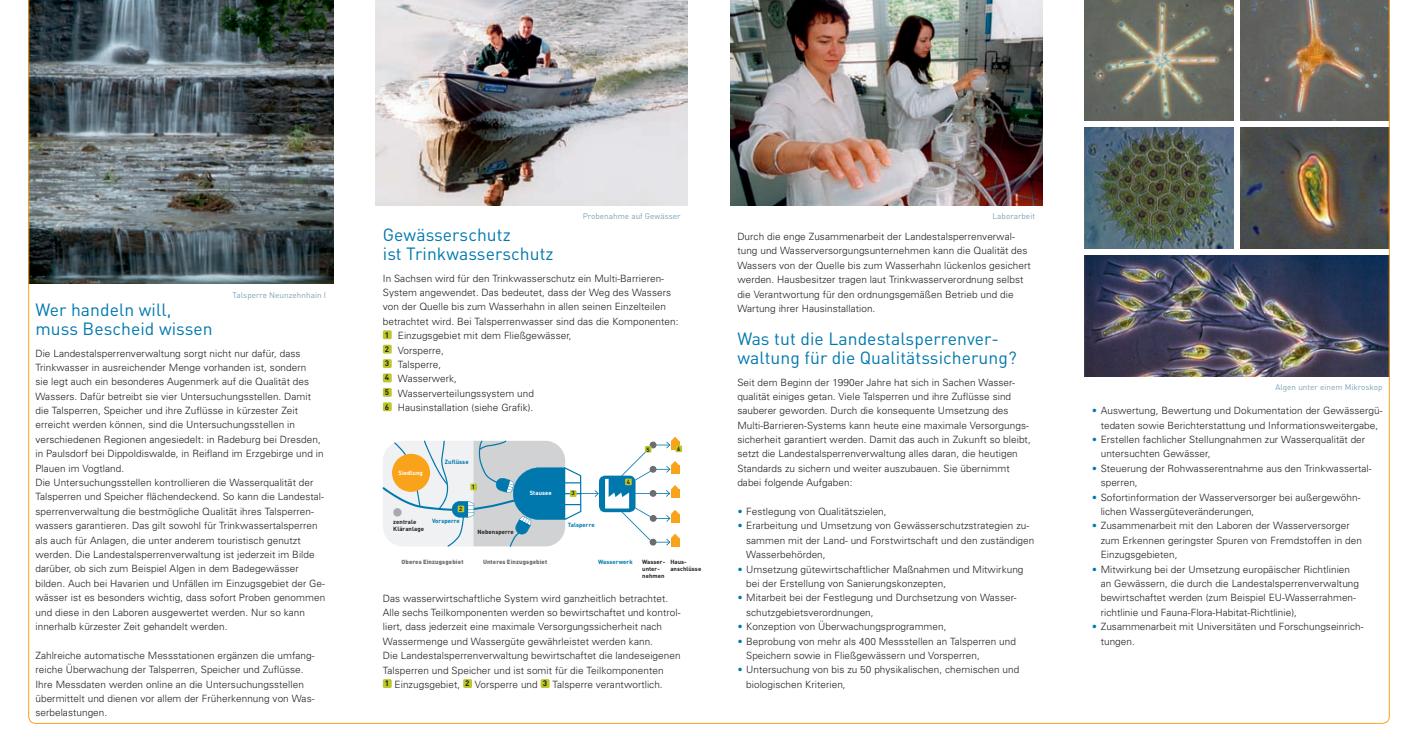
<style>
.page{position:relative;width:1418px;height:745px;background:#fff}
.page>*{position:absolute;margin:0;border:0;box-sizing:border-box;transform-origin:0 0}
.t1{font:17.5px/18.8px "DIN";letter-spacing:.005em;color:#0078ae}
.t2{font:300 10px/14.4px "Univers";letter-spacing:.005em;color:#231f20}
.t3{font:8.12px "DIN";letter-spacing:.005em;color:#7ea1b7}
.t4{font:700 6px/7.2px "DIN";letter-spacing:.01em;color:#231f20}
.t5{font:900 6px "DIN";letter-spacing:.02em;color:#6c6d70}
.t6{font:700 6px "DIN";letter-spacing:.005em;color:#0078ae}
.t7{font:700 6px "DIN";letter-spacing:.01em;color:#fff}
.s1{font-family:"DIN";font-weight:700;font-size:8px}
.s2{font-family:"DIN";font-weight:500;font-size:10.62px;color:#0078ae}
</style>
<div class="page">
<img style="left:28px;top:0;width:1361px;height:723px">
<p class="t3" style="left:233px;top:289px;width:95px">Talsperre Neunzehnhain I</p>
<h1 class="t1" style="left:35px;top:300px;width:179px">Wer handeln will, muss Bescheid wissen</h1>
<p class="t2" style="left:35px;top:345px;width:291px">Die Landestalsperrenverwaltung sorgt nicht nur dafür, dass Trinkwasser in ausreichender Menge vorhanden ist, sondern<br>sie legt auch ein besonderes Augenmerk auf die Qualität des Wassers. Dafür betreibt sie vier Untersuchungsstellen. Damit die Talsperren, Speicher und ihre Zuflüsse in kürzester Zeit erreicht werden können, sind die Untersuchungsstellen in verschiedenen Regionen ange-siedelt: in Radeburg bei Dresden, in Paulsdorf bei Dippoldis-walde, in Reifland im Erzgebirge und in Plauen im Vogtland.<br>Die Untersuchungsstellen kontrollieren die Wasserqualität der Talsperren und Speicher flächendeckend. So kann die Landestal&shy;sperrenverwaltung die bestmögliche Qualität ihres Talsperren&shy;wassers garantieren. Das gilt sowohl für Trinkwassertalsperren als auch für Anlagen, die unter anderem touristisch genutzt werden. Die Landestalsperrenverwaltung ist jederzeit im Bilde darüber, ob sich zum Beispiel Algen in dem Badegewässer bilden. Auch bei Havarien und Unfällen im Einzugsgebiet der Ge&shy;wässer ist es besonders wichtig, dass sofort Proben genommen und diese in den Laboren ausgewertet werden. Nur so kann innerhalb kürzester Zeit gehandelt werden.</p>
<p class="t2" style="left:35px;top:647px;width:281px">Zahlreiche automatische Messstationen ergänzen die umfang&shy;reiche Überwachung der Talsperren, Speicher und Zuflüsse.<br>Ihre Messdaten werden online an die Untersuchungsstellen übermittelt und dienen vor allem der Früherkennung von Was&shy;serbelastungen.</p>
<p class="t3" style="left:582px;top:211px;width:99px">Probenahme auf Gewässer</p>
<h1 class="t1" style="left:383px;top:225px;width:172px">Gewässerschutz<br>ist Trinkwasserschutz</h1>
<p class="t2" style="left:383px;top:270px;width:297px">In Sachsen wird für den Trinkwasserschutz ein Multi-Barrieren-System angewendet. Das bedeutet, dass der Weg des Wassers von der Quelle bis zum Wasserhahn in allen seinen Einzelteilen betrachtet wird. Bei Talsperrenwasser sind das die Komponenten:<br><sup>1</sup> Einzugsgebiet mit dem Fließgewässer,<br><sup>2</sup> Vorsperre,<br><sup>3</sup> Talsperre,<br><sup>4</sup> Wasserwerk,<br><span class="s1">5</span> Wasserverteilungssystem und<br><span class="s1">6</span> Hausinstallation (siehe Grafik).</p>
<p class="t7" style="left:398px;top:468px;width:26px">Siedlung</p>
<p class="t4" style="left:393px;top:517px;width:32px">zentrale<br>Kläranlage</p>
<p class="t6" style="left:445px;top:457px;width:25px">Zuflüsse</p>
<p class="t4" style="left:459px;top:504px;width:5px">2</p>
<p class="t6" style="left:432px;top:516px;width:29px">Vorsperre</p>
<p class="t4" style="left:472px;top:482px;width:5px">1</p>
<p class="t4" style="left:477px;top:527px;width:38px">Nebensperre</p>
<p class="t7" style="left:529px;top:489px;width:24px">Stausee</p>
<p class="t4" style="left:571px;top:489px;width:5px">3</p>
<p class="t6" style="left:568px;top:520px;width:28px">Talsperre</p>
<p class="t4" style="left:626px;top:477px;width:5px">4</p>
<p class="t4" style="left:646px;top:445px;width:5px">5</p>
<p class="t4" style="left:677px;top:445px;width:5px">6</p>
<p class="t5" style="left:401px;top:557px;width:64px">Oberes Einzugsgebiet</p>
<p class="t5" style="left:483px;top:557px;width:66px">Unteres Einzugsgebiet</p>
<p class="t6" style="left:598px;top:557px;width:36px">Wasserwerk</p>
<p class="t4" style="left:642px;top:557px;width:25px">Wasser&shy;unter&shy;nehmen</p>
<p class="t4" style="left:670px;top:557px;width:32px">Haus&shy;anschlüsse</p>
<p class="t2" style="left:383px;top:590px;width:299px">Das wasserwirtschaftliche System wird ganzheitlich betrachtet.<br>Alle sechs Teilkomponenten werden so bewirtschaftet und kontrol&shy;liert, dass jederzeit eine maximale Versorgungssicherheit nach Wassermenge und Wassergüte gewährleistet werden kann.<br>Die Landestalsperrenverwaltung bewirtschaftet die landeseigenen Talsperren und Speicher und ist somit für die Teilkomponenten<br><sup>1</sup> Einzugsgebiet, <sup>2</sup> Vorsperre und <sup>3</sup> Talsperre verantwortlich.</p>
<p class="t3" style="left:992px;top:211px;width:44px">Laborarbeit</p>
<p class="t2" style="left:737px;top:229px;width:295px">Durch die enge Zusammenarbeit der Landestalsperrenverwal&shy;tung und Wasserversorgungsunternehmen kann die Qualität des Wassers von der Quelle bis zum Wasserhahn lückenlos gesichert werden. Hausbesitzer tragen laut Trinkwasserverordnung selbst die Verantwortung für den ordnungsgemäßen Betrieb und die Wartung ihrer Hausinstallation.</p>
<h1 class="t1" style="left:737px;top:329px;width:281px">Was tut die Landestalsperrenver&shy;waltung für die Qualitätssicherung?</h1>
<p class="t2" style="left:737px;top:374px;width:295px">Seit dem Beginn der 1990er Jahre hat sich in Sachen Wasser&shy;qualität einiges getan. Viele Talsperren und ihre Zuflüsse sind sauberer geworden. Durch die konsequente Umsetzung des Multi-Barrieren-Systems kann heute eine maximale Versorgungs&shy;sicherheit garantiert werden. Damit das auch in Zukunft so bleibt, setzt die Landestalsperrenverwaltung alles daran, die heutigen Standards zu sichern und weiter auszubauen. Sie übernimmt dabei folgende Aufgaben:</p>
<p class="t2" style="left:737px;top:503px;width:151px"><span class="s2">•</span> Festlegung von Qualitätszielen,</p>
<p class="t2" style="left:746px;top:518px;width:290px;text-indent:-9px"><span class="s2">•</span> Erarbeitung und Umsetzung von Gewässerschutzstrategien- zu&shy;sammen mit der Land- und Forstwirtschaft und den zuständigen<br>Wasserbehörden,</p>
<p class="t2" style="left:746px;top:561px;width:279px;text-indent:-9px"><span class="s2">•</span> Umsetzung gütewirtschaftlicher Maßnahmen und Mitwirkung bei der Erstellung von Sanierungskonzepten,</p>
<p class="t2" style="left:746px;top:590px;width:272px;text-indent:-9px"><span class="s2">•</span> Mitarbeit bei der Festlegung und Durchsetzung von Wasser&shy;schutzgebietsverordnungen,</p>
<p class="t2" style="left:737px;top:618px;width:211px"><span class="s2">•</span> Konzeption von Überwachungsprogrammen,</p>
<p class="t2" style="left:746px;top:633px;width:271px;text-indent:-9px"><span class="s2">•</span> Beprobung von mehr als 400 Messstellen an Talsperren und<br>Speichern sowie in Fließgewässern und Vorsperren,</p>
<p class="t2" style="left:746px;top:662px;width:274px;text-indent:-9px"><span class="s2">•</span> Untersuchung von bis zu 50 physikalischen, chemischen und biologischen Kriterien,</p>
<p class="t3" style="left:1275px;top:381px;width:109px">Algen unter einem Mikroskop</p>
<p class="t2" style="left:1091px;top:403px;width:292px;text-align:center"><span class="s2">•</span> Auswertung, Bewertung und Dokumentation der Gewässergü&shy;tedaten sowie Berichterstattung und Informationsweitergabe,</p>
<p class="t2" style="left:1100px;top:432px;width:266px;text-indent:-9px"><span class="s2">•</span> Erstellen fachlicher Stellungnahmen zur Wasserqualität der untersuchten Gewässer,</p>
<p class="t2" style="left:1100px;top:460px;width:272px;text-indent:-9px"><span class="s2">•</span> Steuerung der Rohwasserentnahme aus den Trinkwassertal&shy;sperren,</p>
<p class="t2" style="left:1100px;top:489px;width:261px;text-indent:-9px"><span class="s2">•</span> Sofortinformation der Wasserversorger bei außergewöhn&shy;lichen Wassergüteveränderungen,</p>
<p class="t2" style="left:1100px;top:518px;width:263px;text-indent:-9px"><span class="s2">•</span> Zusammenarbeit mit den Laboren der Wasserversorger zum Erkennen geringster Spuren von Fremdstoffen in den<br>Einzugsgebieten,</p>
<p class="t2" style="left:1100px;top:561px;width:260px;text-indent:-9px"><span class="s2">•</span> Mitwirkung bei der Umsetzung europäischer Richtlinien an Gewässern, die durch die Landestalsperrenverwaltung bewirtschaftet werden (zum Beispiel EU-Wasserrahmen&shy;richtlinie und Fauna-Flora-Habitat-Richtlinie),</p>
<p class="t2" style="left:1100px;top:618px;width:264px;text-indent:-9px"><span class="s2">•</span> Zusammenarbeit mit Universitäten und Forschungseinrich&shy;tungen.</p>
</div>
